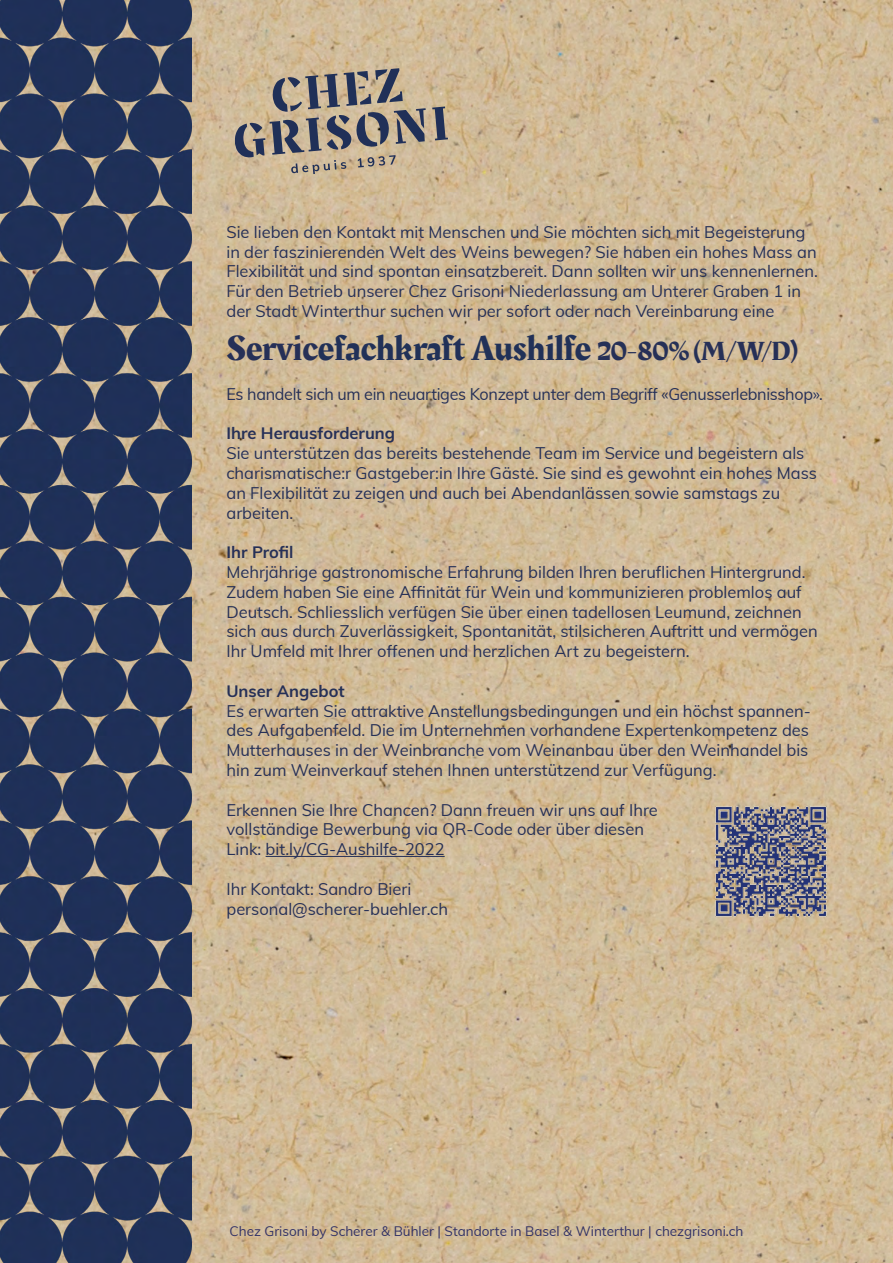
<style>
.page{position:relative;width:893px;height:1263px;background:#fff}
.page>*{position:absolute;margin:0;border:0;box-sizing:border-box;transform-origin:0 0}
.t1{font:36px "Rakkas";color:#213158}
.t2{font:16.5px/19.8px "Muli";color:#263057}
.t3{font:16.5px "Muli";letter-spacing:-.02em;color:#263057}
.t4{font:700 16.5px "Muli";color:#263057}
.t5{font:13.5px "Muli";color:#323266}
.s1{color:#263057}
.s2{font-size:27px;color:#263057}
</style>
<div class="page">
<img style="left:191px;top:0;width:702px;height:1263px">
<hr style="left:266px;top:856px;width:179px;height:1px;background:#263057">
<img style="left:0;top:0;width:191px;height:1263px">
<svg style="left:432px;top:106px;width:16px;height:34px"></svg>
<svg style="left:235px;top:68px;width:191px;height:106px;background:#a49888"></svg>
<img style="left:716px;top:806px;width:110px;height:111px">
<p class="t2" style="left:226px;top:221px;width:593px">Sie lieben den Kontakt mit Menschen und Sie möchten sich mit Begeisterung in der faszinierenden Welt des Weins bewegen? Sie haben ein hohes Mass an Flexibilität und sind spontan einsatzbereit. Dann sollten wir uns kennenlernen.<br>Für den Betrieb unserer Chez Grisoni Niederlassung am Unterer Graben 1 in der Stadt Winterthur suchen wir per sofort oder nach Vereinbarung eine</p>
<h1 class="t1" style="left:226px;top:322px;width:573px"><span class="s1">Servic</span>efachkraft Aushilfe <span class="s2">20-80% (M/W/D)</span></h1>
<p class="t3" style="left:226px;top:382px;width:598px">Es handelt sich um ein neuartiges Konzept unter dem Begriff «Genusserlebnisshop».</p>
<p class="t4" style="left:226px;top:421px;width:170px">Ihre Herausforderung</p>
<p class="t2" style="left:226px;top:442px;width:592px">Sie unterstützen das bereits bestehende Team im Service und begeistern als charismatische:r Gastgeber:in Ihre Gäste. Sie sind es gewohnt ein hohes Mass an Flexibilität zu zeigen und auch bei Abendanlässen sowie samstags zu arbeiten.</p>
<p class="t4" style="left:226px;top:540px;width:69px">Ihr Profil</p>
<p class="t2" style="left:226px;top:561px;width:593px">Mehrjährige gastronomische Erfahrung bilden Ihren beruflichen Hintergrund.<br>Zudem haben Sie eine Affinität für Wein und kommunizieren problemlos auf Deutsch. Schliesslich verfügen Sie über einen tadellosen Leumund, zeichnen sich aus durch Zuverlässigkeit, Spontanität, stilsicheren Auftritt und vermögen Ihr Umfeld mit Ihrer offenen und herzlichen Art zu begeistern.</p>
<p class="t4" style="left:226px;top:679px;width:120px">Unser Angebot</p>
<p class="t2" style="left:226px;top:700px;width:586px">Es erwarten Sie attraktive Anstellungsbedingungen und ein höchst spannen&shy;des Aufgabenfeld. Die im Unternehmen vorhandene Expertenkompetenz des Mutterhauses in der Weinbranche vom Weinanbau über den Weinhandel bis hin zum Weinverkauf stehen Ihnen unterstützend zur Verfügung.</p>
<p class="t2" style="left:226px;top:799px;width:433px">Erkennen Sie Ihre Chancen? Dann freuen wir uns auf Ihre vollständige Bewerbung via QR-Code oder über diesen<br>Link: bit.ly/CG-Aushilfe-2022</p>
<p class="t2" style="left:226px;top:878px;width:223px">Ihr Kontakt: Sandro Bieri personal@scherer-buehler.ch</p>
<p class="t5" style="left:230px;top:1221px;width:515px">Chez Grisoni by Scherer &amp; Bühler | Standorte in Basel &amp; Winterthur | chezgrisoni.ch</p>
</div>
